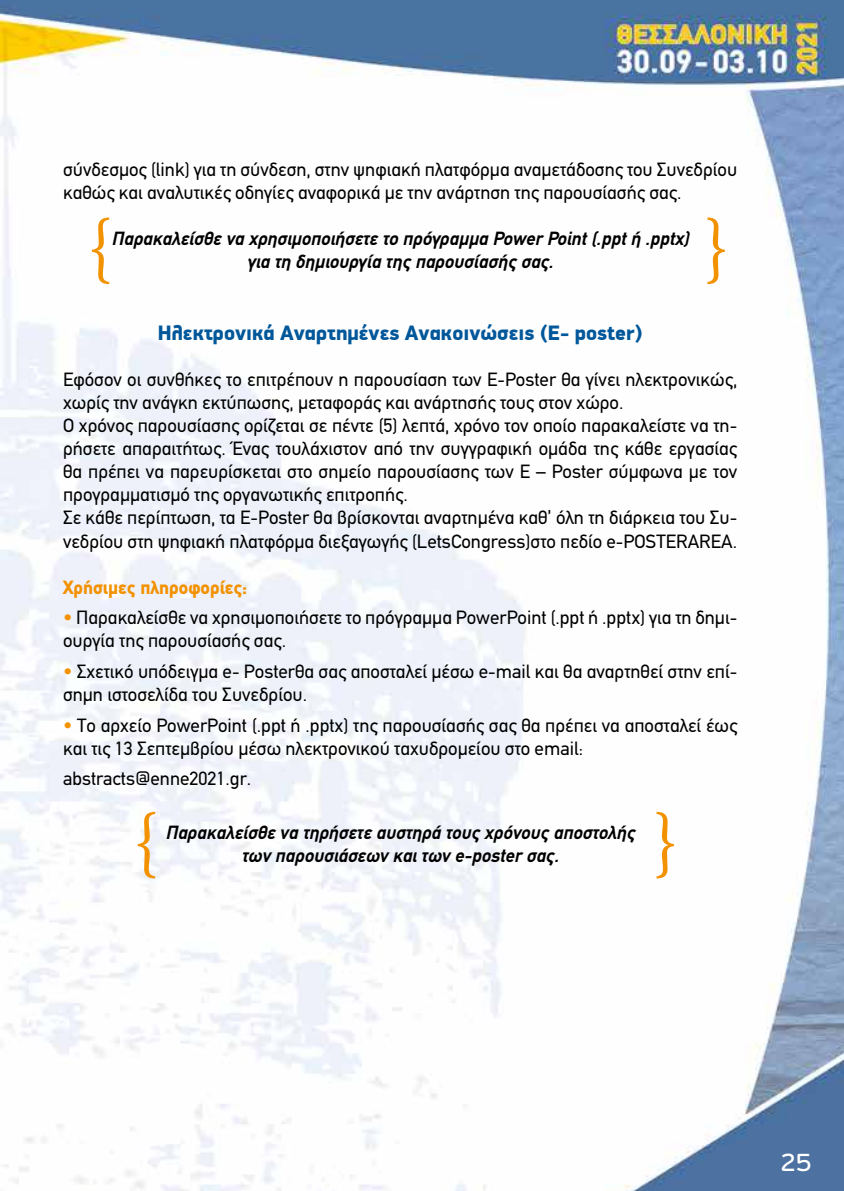
<style>
.page{position:relative;width:844px;height:1191px;background:#fff}
.page>*{position:absolute;margin:0;border:0;box-sizing:border-box;transform-origin:0 0}
.t1{font:24.5px "PF Traffic";color:#fff}
.t2{font:900 21px "PF Din Display Pro";color:#00579a}
.t3{font:19.25px/23.1px "PF Din Text";color:#000}
.t4{font:italic 700 19.25px/23.1px "PF Din Text";color:#000;text-align:center}
.t5{font:900 19.25px "PF Din Text";color:#f39200}
.s1{color:#f39200}
</style>
<div class="page">
<img style="left:0;top:0;width:843px;height:1191px">
<svg style="left:92px;top:217px;width:17px;height:67px"></svg>
<svg style="left:138px;top:812px;width:17px;height:66px"></svg>
<svg style="left:707px;top:217px;width:17px;height:67px"></svg>
<svg style="left:656px;top:812px;width:17px;height:66px"></svg>
<p class="t3" style="left:63px;top:158px;width:675px">σύνδεσμος (link) για τη σύνδεση, στην ψηφιακή πλατφόρμα αναμετάδοσης του Συνεδρίου καθώς και αναλυτικές οδηγίες αναφορικά με την ανάρτηση της παρουσίασής σας.</p>
<p class="t4" style="left:111px;top:227px;width:578px">Παρακαλείσθε να χρησιμοποιήσετε το πρόγραμμα Power Point (.ppt ή .pptx) για τη δημιουργία της παρουσίασής σας.</p>
<p class="t2" style="left:158px;top:319px;width:486px">Ηλεκτρονικά Αναρτημένες Ανακοινώσεις (E- poster)</p>
<p class="t3" style="left:63px;top:368px;width:675px">Εφόσον οι συνθήκες το επιτρέπουν η παρουσίαση των Ε-Poster θα γίνει ηλεκτρονικώς, χωρίς την ανάγκη εκτύπωσης, μεταφοράς και ανάρτησής τους στον χώρο.<br>Ο χρόνος παρουσίασης ορίζεται σε πέντε (5) λεπτά, χρόνο τον οποίο παρακαλείστε να τη&shy;ρήσετε απαραιτήτως. Ένας τουλάχιστον από την συγγραφική ομάδα της κάθε εργασίας θα πρέπει να παρευρίσκεται στο σημείο παρουσίασης των E – Poster σύμφωνα με τον προγραμματισμό της οργανωτικής επιτροπής.<br>Σε κάθε περίπτωση, τα Ε-Poster θα βρίσκονται αναρτημένα καθ’ όλη τη διάρκεια του Συ&shy;νεδρίου στη ψηφιακή πλατφόρμα διεξαγωγής (LetsCongress)στο πεδίο e-POSTERAREA.</p>
<p class="t5" style="left:63px;top:575px;width:186px">Χρήσιμες πληροφορίες:</p>
<p class="t3" style="left:63px;top:606px;width:675px"><span class="s1">•</span> Παρακαλείσθε να χρησιμοποιήσετε το πρόγραμμα PowerPoint (.ppt ή .pptx) για τη δημι&shy;ουργία της παρουσίασής σας.</p>
<p class="t3" style="left:63px;top:660px;width:675px"><span class="s1">•</span> Σχετικό υπόδειγμα e- Posterθα σας αποσταλεί μέσω e-mail και θα αναρτηθεί στην επί&shy;σημη ιστοσελίδα του Συνεδρίου.</p>
<p class="t3" style="left:63px;top:713px;width:675px"><span class="s1">•</span> Το αρχείο PowerPoint (.ppt ή .pptx) της παρουσίασής σας θα πρέπει να αποσταλεί έως και τις 13 Σεπτεμβρίου μέσω ηλεκτρονικού ταχυδρομείου στο email:</p>
<p class="t3" style="left:63px;top:767px;width:190px">abstracts@enne2021.gr.</p>
<p class="t4" style="left:165px;top:821px;width:471px">Παρακαλείσθε να τηρήσετε αυστηρά τους χρόνους αποστολής των παρουσιάσεων και των e-poster σας.</p>
<p class="t1" style="left:780px;top:1147px;width:32px">25</p>
</div>
